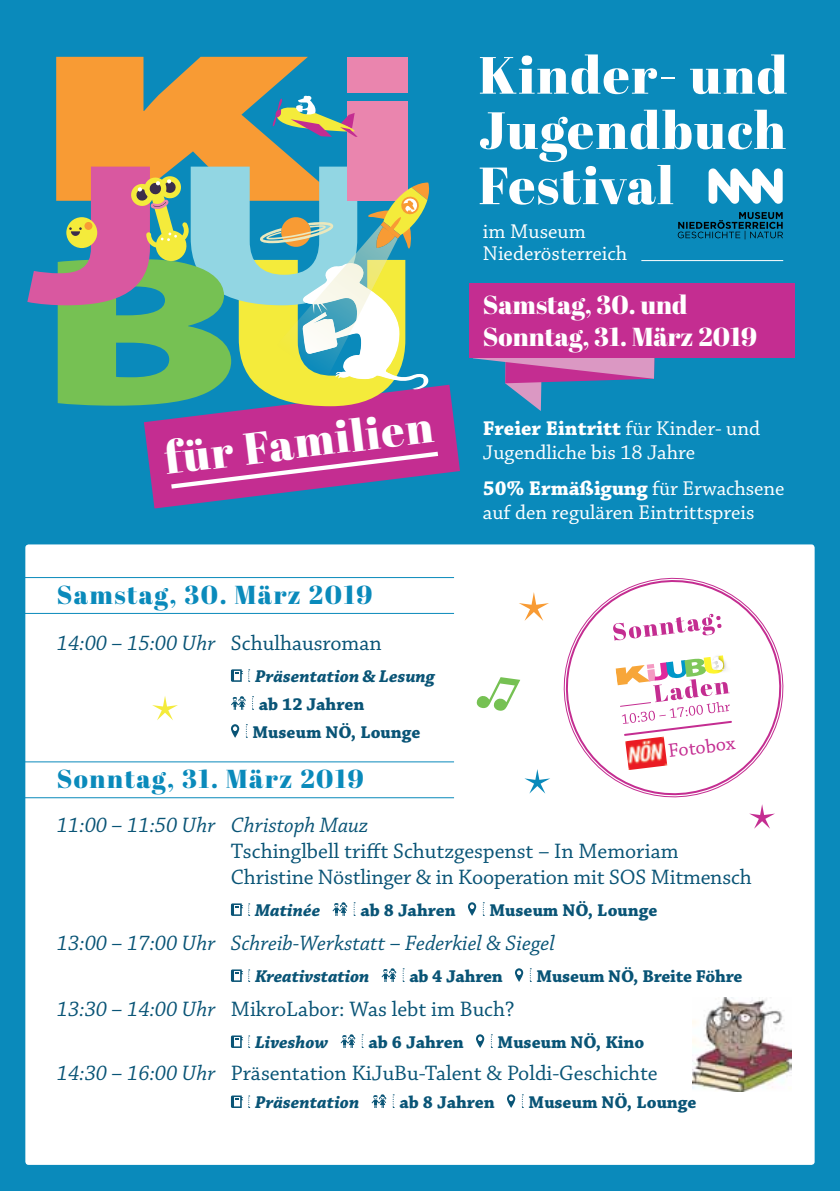
<style>
.page{position:relative;width:840px;height:1191px;background:#fff}
.page>*{position:absolute;margin:0;border:0;box-sizing:border-box;transform-origin:0 0}
.t1{font:52.2px/55.2px "Abril Fatface";letter-spacing:.03em;color:#fff;text-align:justify}
.t2{font:44.6px "Abril Fatface";color:#fff}
.t3{font:26px "Abril Fatface";letter-spacing:.06em;color:#0a8abb}
.t4{font:26px/32px "Abril Fatface";color:#fff}
.t5{font:22px/26px "Chaparral Pro";color:#095476}
.t6{font:italic 22px "Chaparral Pro";color:#095476}
.t7{font:21px/24px "Chaparral Pro";color:#fff}
.t8{font:20px "Chaparral Pro";color:#c42d91}
.t9{font:700 18px/28px "Chaparral Pro";color:#095476}
.t10{font:italic 700 18px "Chaparral Pro";color:#095476}
.s1{font-weight:700}
.s2{font-style:normal}
.s3{font-style:italic}
</style>
<div class="page">
<div style="left:0;top:0;width:839px;height:1191px;background:#0a8abb"></div>
<div style="left:25px;top:544px;width:789px;height:620px;background:#fff;border-radius:3px"></div>
<svg style="left:231px;top:669px;width:18px;height:13px"></svg>
<svg style="left:252px;top:696px;width:1px;height:14px"></svg>
<svg style="left:231px;top:696px;width:15px;height:14px"></svg>
<svg style="left:231px;top:724px;width:8px;height:14px"></svg>
<svg style="left:246px;top:724px;width:1px;height:14px"></svg>
<svg style="left:231px;top:903px;width:18px;height:13px"></svg>
<svg style="left:332px;top:902px;width:23px;height:14px"></svg>
<svg style="left:467px;top:902px;width:9px;height:14px"></svg>
<svg style="left:482px;top:902px;width:2px;height:14px"></svg>
<svg style="left:231px;top:969px;width:18px;height:13px"></svg>
<svg style="left:381px;top:968px;width:23px;height:14px"></svg>
<svg style="left:515px;top:968px;width:8px;height:14px"></svg>
<svg style="left:529px;top:968px;width:2px;height:14px"></svg>
<svg style="left:231px;top:1035px;width:18px;height:13px"></svg>
<svg style="left:340px;top:1034px;width:23px;height:14px"></svg>
<svg style="left:476px;top:1034px;width:8px;height:14px"></svg>
<svg style="left:490px;top:1034px;width:2px;height:14px"></svg>
<svg style="left:231px;top:1095px;width:18px;height:13px"></svg>
<svg style="left:371px;top:1094px;width:23px;height:14px"></svg>
<svg style="left:507px;top:1094px;width:8px;height:14px"></svg>
<svg style="left:521px;top:1094px;width:2px;height:14px"></svg>
<svg style="left:563px;top:577px;width:221px;height:221px"></svg>
<svg style="left:612px;top:614px;width:109px;height:27px"></svg>
<svg style="left:615px;top:652px;width:117px;height:85px"></svg>
<img style="left:625px;top:736px;width:42px;height:34px">
<svg style="left:56px;top:57px;width:285px;height:110px;fill:#f89b34"></svg>
<div style="left:347px;top:102px;width:61px;height:99px;background:#ea85ae"></div>
<div style="left:347px;top:57px;width:61px;height:36px;background:#ea85ae"></div>
<svg style="left:271px;top:95px;width:86px;height:42px"></svg>
<svg style="left:27px;top:167px;width:432px;height:341px"></svg>
<svg style="left:473px;top:358px;width:181px;height:53px"></svg>
<div style="left:468px;top:283px;width:325px;height:75px;background:#c42d91"></div>
<hr style="left:0;top:577px;width:454px;height:1px;background:#0a8abb">
<hr style="left:0;top:613px;width:454px;height:1px;background:#0a8abb">
<hr style="left:0;top:761px;width:454px;height:1px;background:#0a8abb">
<hr style="left:0;top:797px;width:454px;height:1px;background:#0a8abb">
<svg style="left:708px;top:168px;width:74px;height:36px"></svg>
<svg style="left:677px;top:212px;width:105px;height:27px"></svg>
<hr style="left:641px;top:260px;width:141px;height:1px;background:#fff">
<svg style="left:519px;top:592px;width:29px;height:29px"></svg>
<svg style="left:524px;top:769px;width:26px;height:24px"></svg>
<svg style="left:152px;top:696px;width:26px;height:24px"></svg>
<svg style="left:749px;top:804px;width:25px;height:24px"></svg>
<svg style="left:476px;top:677px;width:44px;height:34px"></svg>
<img style="left:692px;top:997px;width:99px;height:94px">
<h1 class="t1" style="left:478px;top:46px;width:310px">Kinder- und Jugendbuch Festival</h1>
<p class="t7" style="left:482px;top:222px;width:146px;line-height:22px">im Museum<br>Niederösterreich</p>
<h2 class="t2" style="left:161px;top:427px;width:271px;rotate:-7deg">für Familien</h2>
<p class="t4" style="left:482px;top:288px;width:275px">Samstag, 30. und<br>Sonntag, 31. März 2019</p>
<p class="t7" style="left:482px;top:417px;width:278px"><span class="s1">Freier Eintritt</span> für Kinder- und<br>Jugendliche bis 18 Jahre</p>
<p class="t7" style="left:482px;top:477px;width:303px"><span class="s1">50% Ermäßigung</span> für Erwachsene auf den regulären Eintrittspreis</p>
<p class="t3" style="left:57px;top:576px;width:317px">Samstag, 30. März 2019</p>
<p class="t6" style="left:57px;top:631px;width:326px">14:00 – 15:00 Uhr <span class="s2">Schulhausroman</span></p>
<p class="t10" style="left:255px;top:665px;width:182px">Präsentation &amp; Lesung</p>
<p class="t9" style="left:252px;top:691px;width:169px;text-indent:6px">ab 12 Jahren<br>Museum NÖ, Lounge</p>
<p class="t3" style="left:57px;top:760px;width:308px">Sonntag, 31. März 2019</p>
<p class="t6" style="left:57px;top:813px;width:313px">11:00 – 11:50 Uhr Christoph Mauz</p>
<p class="t5" style="left:231px;top:838px;width:522px">Tschinglbell trifft Schutzgespenst – In Memoriam<br>Christine Nöstlinger &amp; in Kooperation mit SOS Mitmensch</p>
<p class="t10" style="left:255px;top:899px;width:67px">Matinée</p>
<p class="t9" style="left:360px;top:897px;width:97px">ab 8 Jahren</p>
<p class="t9" style="left:489px;top:897px;width:169px">Museum NÖ, Lounge</p>
<p class="t6" style="left:57px;top:931px;width:499px">13:00 – 17:00 Uhr Schreib-Werkstatt – Federkiel &amp; Siegel</p>
<p class="t10" style="left:255px;top:965px;width:116px">Kreativstation</p>
<p class="t9" style="left:409px;top:963px;width:95px">ab 4 Jahren</p>
<p class="t9" style="left:536px;top:963px;width:207px">Museum NÖ, Breite Föhre</p>
<p class="t5" style="left:57px;top:996px;width:459px"><span class="s3">13:30 – 14:00 Uhr</span> MikroLabor: Was lebt im Buch?</p>
<p class="t10" style="left:255px;top:1031px;width:75px">Liveshow</p>
<p class="t9" style="left:368px;top:1029px;width:97px">ab 6 Jahren</p>
<p class="t9" style="left:497px;top:1029px;width:148px">Museum NÖ, Kino</p>
<p class="t5" style="left:57px;top:1060px;width:602px"><span class="s3">14:30 – 16:00 Uhr</span> Präsentation KiJuBu-Talent &amp; Poldi-Geschichte</p>
<p class="t10" style="left:255px;top:1091px;width:106px">Präsentation</p>
<p class="t9" style="left:399px;top:1089px;width:97px">ab 8 Jahren</p>
<p class="t9" style="left:528px;top:1089px;width:169px">Museum NÖ, Lounge</p>
<p class="t8" style="left:666px;top:740px;width:69px;rotate:-7deg">Fotobox</p>
</div>
